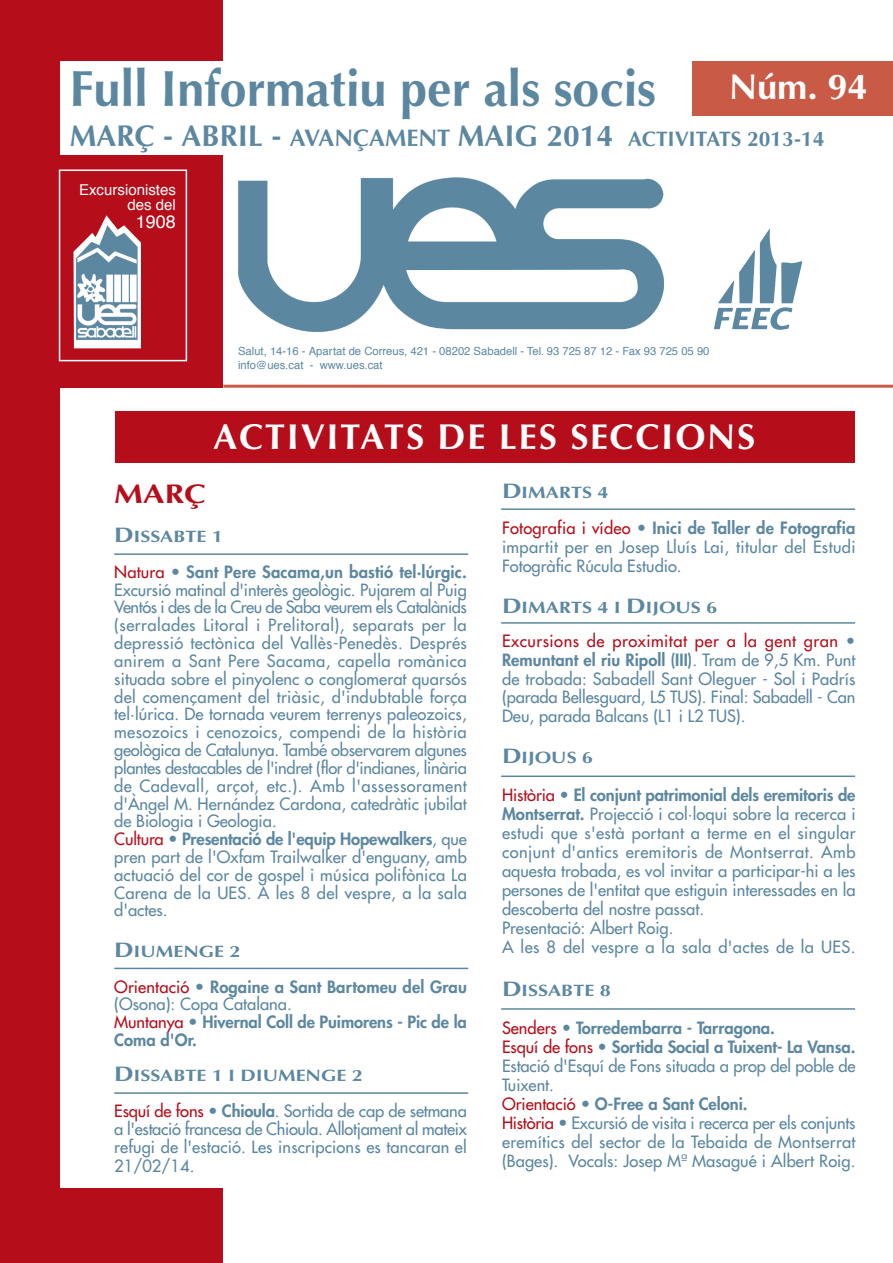
<style>
.page{position:relative;width:893px;height:1263px;background:#fff}
.page>*{position:absolute;margin:0;border:0;box-sizing:border-box;transform-origin:0 0}
.t1{font:700 51px "Optima";color:#5c87a1;scale:.95 1}
.t2{font:700 36px "Optima";letter-spacing:.05em;color:#fff}
.t3{font:700 30px "Optima";color:#5c87a1}
.t4{font:700 27px "Optima";color:#b50e1a;scale:1.2 1}
.t5{font:18px "Helvetica";color:#fff}
.t6{font:16.5px/17.9px "Futura";letter-spacing:.005em;color:#5c87a1;text-align:justify}
.t7{font:800 16.5px/17.9px "Futura";color:#5c87a1}
.t8{font:700 16.5px "Optima";color:#5c87a1;scale:1.2 1}
.t9{font:15px/15px "Helvetica";color:#fff;text-align:right}
.t10{font:11.25px/13.5px "Helvetica";color:#5c87a1}
.s1{font-size:24px}
.s2{font-size:21px}
.s3{color:#b50e1a}
.s4{font-weight:800}
.s5{font-weight:400;color:#b50e1a}
.s6{font-weight:400}
</style>
<div class="page">
<hr style="left:223px;top:385px;width:669px;height:3px;background:#c95b46">
<img style="left:714px;top:228px;width:89px;height:102px">
<img style="left:238px;top:178px;width:425px;height:154px">
<div style="left:11px;top:0;width:212px;height:387px;background:#b50e1a"></div>
<div style="left:692px;top:62px;width:200px;height:54px;background:#c95b46"></div>
<div style="left:60px;top:62px;width:163px;height:93px;background:#fff"></div>
<div style="left:0;top:0;width:60px;height:1263px;background:#b50e1a"></div>
<img style="left:74px;top:215px;width:67px;height:133px">
<div style="left:59px;top:170px;width:128px;height:191px;border:2px solid #fff"></div>
<div style="left:11px;top:1189px;width:212px;height:74px;background:#b50e1a"></div>
<hr style="left:501px;top:508px;width:354px;height:2px;background:#5c87a1">
<div style="left:115px;top:411px;width:740px;height:51px;background:#b50e1a"></div>
<hr style="left:114px;top:553px;width:354px;height:2px;background:#5c87a1">
<hr style="left:114px;top:968px;width:354px;height:1px;background:#5c87a1">
<hr style="left:114px;top:1092px;width:354px;height:2px;background:#5c87a1">
<hr style="left:501px;top:622px;width:354px;height:2px;background:#5c87a1">
<hr style="left:501px;top:776px;width:354px;height:1px;background:#5c87a1">
<hr style="left:501px;top:1008px;width:354px;height:2px;background:#5c87a1">
<h1 class="t1" style="left:70px;top:68px;width:618px">Full Informatiu per als socis</h1>
<h2 class="t2" style="left:729px;top:72px;width:140px">Núm. 94</h2>
<h3 class="t3" style="left:70px;top:123px;width:756px">MARÇ - ABRIL - <span class="s1">AVANÇAMENT</span> MAIG 2014 <span class="s2">ACTIVITATS 2013-14</span></h3>
<p class="t9" style="left:79px;top:183px;width:98px">Excursionistes des del</p>
<p class="t5" style="left:136px;top:214px;width:42px">1908</p>
<p class="t10" style="left:238px;top:345px;width:473px">Salut, 14-16 - Apartat de Correus, 421 - 08202 Sabadell - Tel. 93 725 87 12 - Fax 93 725 05 90 info@ues.cat - www.ues.cat</p>
<h2 class="t2" style="left:213px;top:422px;width:543px">ACTIVITATS DE LES SECCIONS</h2>
<h3 class="t4" style="left:114px;top:483px;width:78px">MARÇ</h3>
<p class="t8" style="left:114px;top:530px;width:92px"><span class="s2">D</span>ISSABTE 1</p>
<p class="t6" style="left:114px;top:564px;width:354px;text-align:left"><span class="s3">Natura</span> • <span class="s4">Sant Pere Sacama,un bastió tel·lúrgic.<br></span>Excursió matinal d'interès geològic. Pujarem al Puig Ventós i des de la Creu de Saba veurem els Catalànids (serralades Litoral i Prelitoral), separats per la depressió tectònica del Vallès-Penedès. Després anirem a Sant Pere Sacama, capella romànica situada sobre el pinyolenc o conglomerat quarsós del començament del triàsic, d'indubtable força tel·lúrica. De tornada veurem terrenys paleozoics, mesozoics i cenozoics, compendi de la història geològica de Catalunya. També observarem algunes plantes destacables de l'indret (flor d'indianes, linària de Cadevall, arçot, etc.). Amb l'assessorament d'Àngel M. Hernández Cardona, catedràtic jubilat de Biologia i Geologia.<br><span class="s3">Cultura</span> • <span class="s4">Presentació de l'equip Hopewalkers</span>, que pren part de l'Oxfam Trailwalker d'enguany, amb actuació del cor de gospel i música polifònica La Carena de la UES. A les 8 del vespre, a la sala d'actes.</p>
<p class="t8" style="left:114px;top:945px;width:107px"><span class="s2">D</span>IUMENGE 2</p>
<p class="t7" style="left:114px;top:979px;width:354px"><span class="s5">Orientació</span> <span class="s6">•</span> Rogaine a Sant Bartomeu del Grau <span class="s6">(Osona): Copa Catalana.<br></span><span class="s5">Muntanya</span> <span class="s6">•</span> Hivernal Coll de Puimorens - Pic de la<br>Coma d'Or.</p>
<p class="t8" style="left:114px;top:1069px;width:209px"><span class="s2">D</span>ISSABTE 1 I DIUMENGE 2</p>
<p class="t6" style="left:114px;top:1103px;width:354px"><span class="s3">Esquí de fons</span> • <span class="s4">Chioula</span>. Sortida de cap de setmana a l'estació francesa de Chioula. Allotjament al mateix refugi de l'estació. Les inscripcions es tancaran el 21/02/14.</p>
<p class="t8" style="left:502px;top:486px;width:90px"><span class="s2">D</span>IMARTS 4</p>
<p class="t6" style="left:502px;top:520px;width:355px;line-height:18.9px"><span class="s3">Fotografia i vídeo</span> • <span class="s4">Inici de Taller de Fotografia </span>impartit per en Josep Lluís Lai, titular del Estudi Fotogràfic Rúcula Estudio.</p>
<p class="t8" style="left:502px;top:600px;width:181px"><span class="s2">D</span>IMARTS 4 I <span class="s2">D</span>IJOUS 6</p>
<p class="t6" style="left:502px;top:632px;width:355px;line-height:19px"><span class="s3">Excursions de proximitat per a la gent gran</span> • <span class="s4">Remuntant el riu Ripoll (III)</span>. Tram de 9,5 Km. Punt de trobada: Sabadell Sant Oleguer - Sol i Padrís (parada Bellesguard, L5 TUS). Final: Sabadell - Can Deu, parada Balcans (L1 i L2 TUS).</p>
<p class="t8" style="left:502px;top:751px;width:77px"><span class="s2">D</span>IJOUS 6</p>
<p class="t6" style="left:502px;top:787px;width:355px;line-height:18.9px;text-align:left"><span class="s3">Història</span> • <span class="s4">El conjunt patrimonial dels eremitoris de Montserrat.</span> Projecció i col·loqui sobre la recerca i estudi que s'està portant a terme en el singular conjunt d'antics eremitoris de Montserrat. Amb aquesta trobada, es vol invitar a participar-hi a les persones de l'entitat que estiguin interessades en la descoberta del nostre passat.<br>Presentació: Albert Roig.<br>A les 8 del vespre a la sala d'actes de la UES.</p>
<p class="t8" style="left:502px;top:984px;width:92px"><span class="s2">D</span>ISSABTE 8</p>
<p class="t6" style="left:502px;top:1019px;width:355px;line-height:19px;text-align:left"><span class="s3">Senders</span> • <span class="s4">Torredembarra - Tarragona.<br></span><span class="s3">Esquí de fons</span> • <span class="s4">Sortida Social a Tuixent- La Vansa.<br></span>Estació d'Esquí de Fons situada a prop del poble de Tuixent.<br><span class="s3">Orientació</span> • <span class="s4">O-Free a Sant Celoni.<br></span><span class="s3">Història</span> • Excursió de visita i recerca per els conjunts eremítics del sector de la Tebaida de Montserrat (Bages). Vocals: Josep Mª Masagué i Albert Roig.</p>
</div>
